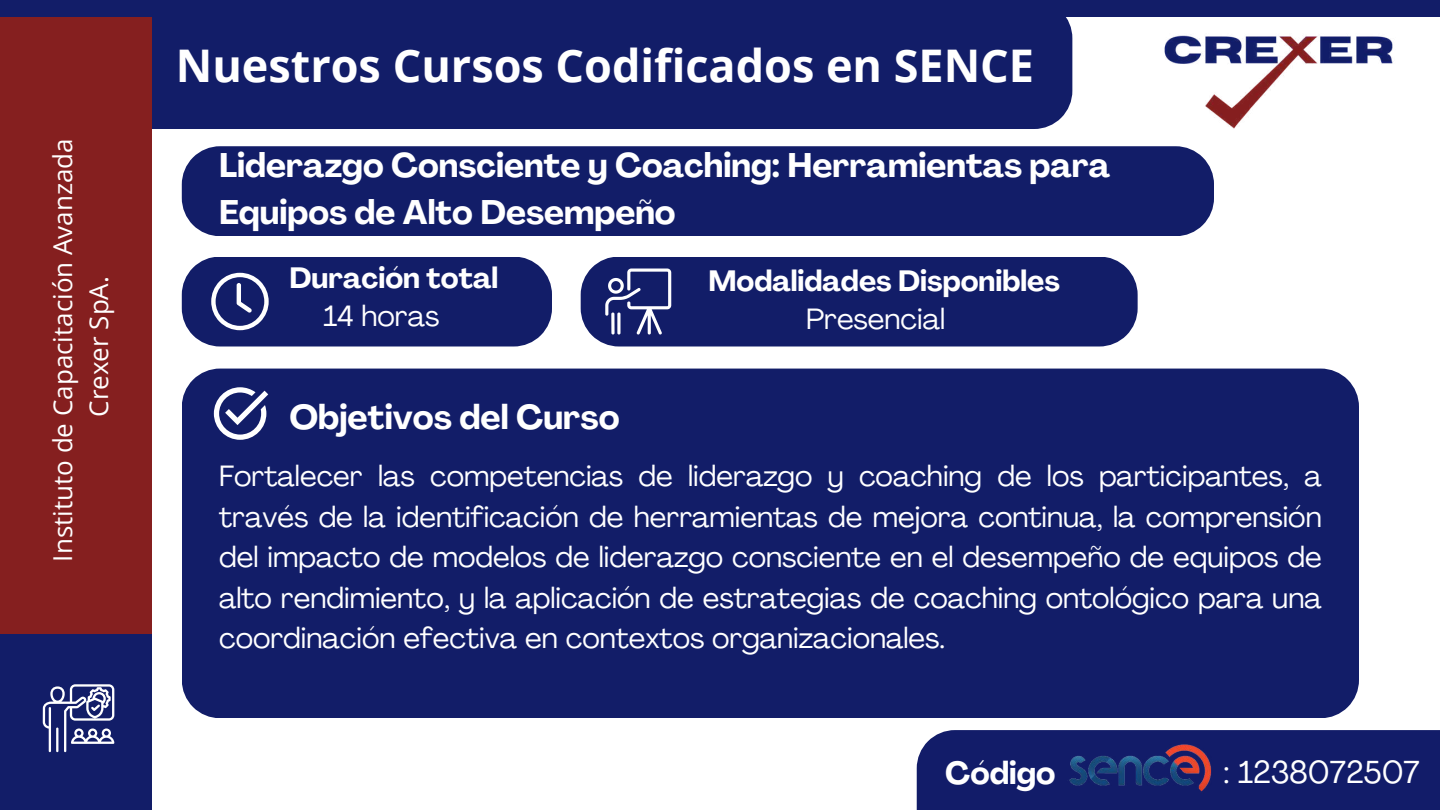
<style>
.page{position:relative;width:1440px;height:810px;background:#fff}
.page>*{position:absolute;margin:0;border:0;box-sizing:border-box;transform-origin:0 0}
.t1{font:700 45px "Open Sans";color:#fff}
.t2{font:700 34px "Agrandir";color:#fff}
.t3{font:700 33.7px/46.5px "Agrandir";color:#fff}
.t4{font:31.4px "Agrandir";color:#fff}
.t5{font:700 31.4px "Agrandir";color:#fff}
.t6{font:29px/40.5px "Agrandir";color:#fff;text-align:justify}
.t7{font:700 29px "Agrandir";color:#fff}
.t8{font:26px/36px "Open Sans";color:#fff;text-align:center}
</style>
<div class="page">
<div style="left:0;top:0;width:152px;height:810px;background:#121d68"></div>
<div style="left:152px;top:17px;width:920px;height:112px;background:#121d68"></div>
<div style="left:0;top:0;width:152px;height:634px;background:#851f1f"></div>
<div style="left:0;top:0;width:1440px;height:17px;background:#121d68"></div>
<svg style="left:43px;top:684px;width:71px;height:68px"></svg>
<img style="left:1164px;top:35px;width:229px;height:94px">
<div style="left:182px;top:146px;width:1032px;height:90px;background:#121d68"></div>
<svg style="left:182px;top:257px;width:370px;height:89px;background:#212b71"></svg>
<div style="left:581px;top:257px;width:557px;height:89px;background:#121d68"></div>
<svg style="left:605px;top:269px;width:66px;height:66px"></svg>
<div style="left:182px;top:369px;width:1177px;height:349px;background:#121d68"></div>
<svg style="left:214px;top:387px;width:54px;height:53px"></svg>
<div style="left:917px;top:730px;width:523px;height:80px;background:#121c69"></div>
<img style="left:1048px;top:710px;width:187px;height:82px">
<p class="t8" style="left:44px;top:562px;width:425px;rotate:-90deg">Instituto de Capacitación Avanzada<br>Crexer SpA.</p>
<h1 class="t1" style="left:176px;top:34px;width:860px">Nuestros Cursos Codificados en SENCE</h1>
<p class="t3" style="left:219px;top:146px;width:893px">Liderazgo Consciente y Coaching: Herramientas para<br>Equipos de Alto Desempeño</p>
<p class="t7" style="left:289px;top:266px;width:210px">Duración total</p>
<p class="t7" style="left:708px;top:269px;width:353px">Modalidades Disponibles</p>
<p class="t6" style="left:323px;top:298px;width:118px">14 horas</p>
<p class="t6" style="left:806px;top:301px;width:141px">Presencial</p>
<p class="t2" style="left:289px;top:404px;width:332px">Objetivos del Curso</p>
<p class="t6" style="left:219px;top:459px;width:1104px">Fortalecer las competencias de liderazgo y coaching de los participantes, a través de la identificación de herramientas de mejora continua, la comprensión del impacto de modelos de liderazgo consciente en el desempeño de equipos de alto rendimiento, y la aplicación de estrategias de coaching ontológico para una coordinación efectiva en contextos organizacionales.</p>
<p class="t5" style="left:945px;top:760px;width:112px">Código</p>
<p class="t4" style="left:1224px;top:760px;width:198px">: 1238072507</p>
</div>
